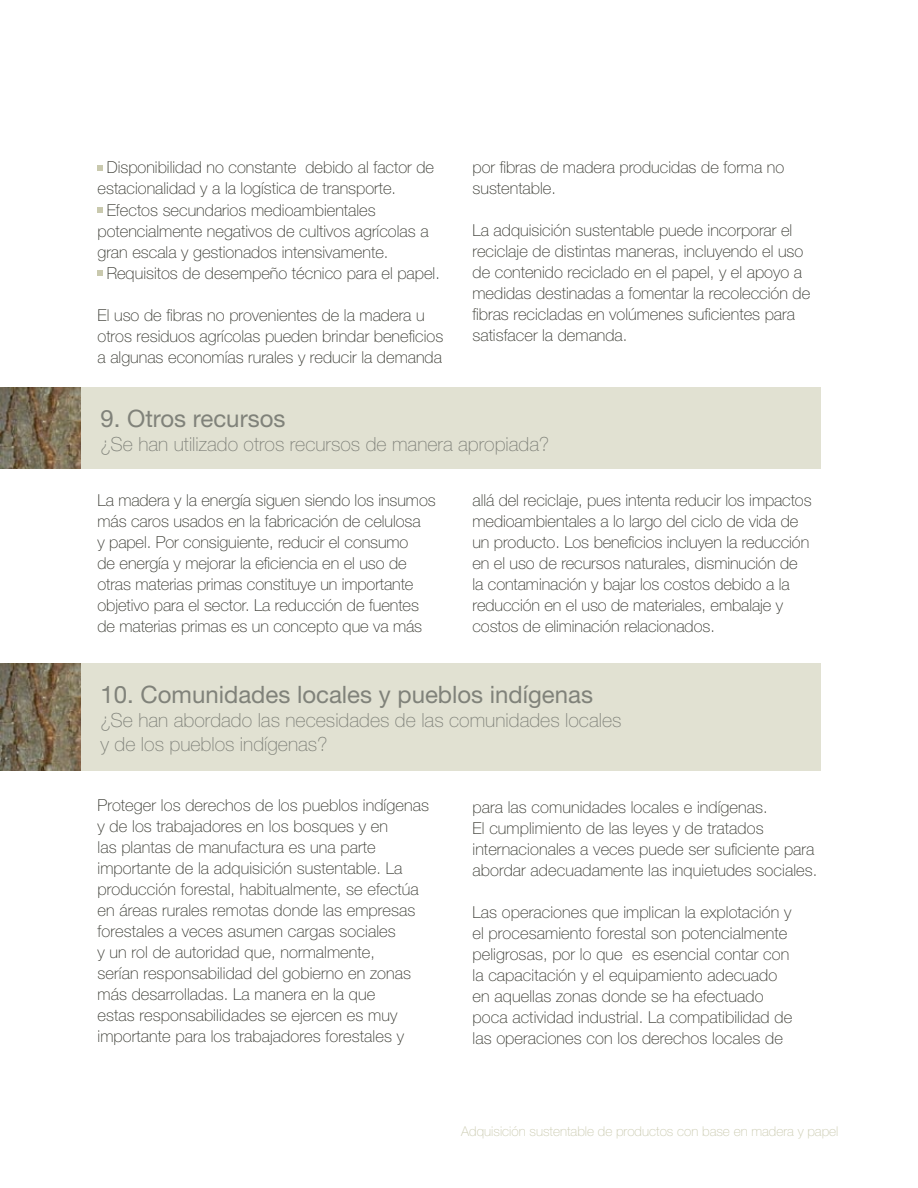
<style>
.page{position:relative;width:918px;height:1188px;background:#fff}
.page>*{position:absolute;margin:0;border:0;box-sizing:border-box;transform-origin:0 0}
.t1{font:24px "Helvetica Neue";color:#80827a}
.t2{font:100 19.5px/24px "Helvetica Neue";color:#80827a}
.t3{font:100 16.5px/21px "Helvetica Neue";color:#33342c}
.t4{font:100 13.5px "Helvetica Neue";color:#c9c9ae}
</style>
<div class="page">
<div style="left:0;top:663px;width:820px;height:108px;background:#e1e1d2"></div>
<img style="left:0;top:663px;width:81px;height:108px">
<div style="left:0;top:387px;width:820px;height:82px;background:#e1e1d2"></div>
<img style="left:0;top:387px;width:81px;height:82px">
<svg style="left:98px;top:165px;width:5px;height:5px"></svg>
<svg style="left:98px;top:208px;width:5px;height:5px"></svg>
<svg style="left:98px;top:271px;width:5px;height:5px"></svg>
<p class="t3" style="left:107px;top:157px;width:329px">Disponibilidad no constante debido al factor de</p>
<p class="t3" style="left:98px;top:178px;width:300px">estacionalidad y a la logística de transporte.</p>
<p class="t3" style="left:107px;top:199px;width:271px">Efectos secundarios medioambientales</p>
<p class="t3" style="left:98px;top:220px;width:333px">potencialmente negativos de cultivos agrícolas a</p>
<p class="t3" style="left:98px;top:241px;width:293px">gran escala y gestionados intensivamente.</p>
<p class="t3" style="left:107px;top:262px;width:335px">Requisitos de desempeño técnico para el papel.</p>
<p class="t3" style="left:98px;top:304px;width:347px">El uso de fibras no provenientes de la madera u otros residuos agrícolas pueden brindar beneficios a algunas economías rurales y reducir la demanda</p>
<p class="t3" style="left:472px;top:157px;width:313px">por fibras de madera producidas de forma no sustentable.</p>
<p class="t3" style="left:472px;top:220px;width:339px">La adquisición sustentable puede incorporar el reciclaje de distintas maneras, incluyendo el uso de contenido reciclado en el papel, y el apoyo a medidas destinadas a fomentar la recolección de fibras recicladas en volúmenes suficientes para satisfacer la demanda.</p>
<h1 class="t1" style="left:100px;top:404px;width:186px">9. Otros recursos</h1>
<p class="t2" style="left:100px;top:432px;width:450px">¿Se han utilizado otros recursos de manera apropiada?</p>
<p class="t3" style="left:98px;top:490px;width:340px">La madera y la energía siguen siendo los insumos más caros usados en la fabricación de celulosa<br>y papel. Por consiguiente, reducir el consumo<br>de energía y mejorar la eficiencia en el uso de otras materias primas constituye un importante objetivo para el sector. La reducción de fuentes de materias primas es un concepto que va más</p>
<p class="t3" style="left:472px;top:490px;width:341px">allá del reciclaje, pues intenta reducir los impactos medioambientales a lo largo del ciclo de vida de un producto. Los beneficios incluyen la reducción en el uso de recursos naturales, disminución de la contaminación y bajar los costos debido a la reducción en el uso de materiales, embalaje y costos de eliminación relacionados.</p>
<h1 class="t1" style="left:100px;top:680px;width:494px">10. Comunidades locales y pueblos indígenas</h1>
<p class="t2" style="left:100px;top:708px;width:523px">¿Se han abordado las necesidades de las comunidades locales y de los pueblos indígenas?</p>
<p class="t3" style="left:98px;top:795px;width:333px">Proteger los derechos de los pueblos indígenas y de los trabajadores en los bosques y en<br>las plantas de manufactura es una parte importante de la adquisición sustentable. La producción forestal, habitualmente, se efectúa en áreas rurales remotas donde las empresas forestales a veces asumen cargas sociales<br>y un rol de autoridad que, normalmente,<br>serían responsabilidad del gobierno en zonas más desarrolladas. La manera en la que<br>estas responsabilidades se ejercen es muy importante para los trabajadores forestales y</p>
<p class="t3" style="left:472px;top:796px;width:347px">para las comunidades locales e indígenas.<br>El cumplimiento de las leyes y de tratados internacionales a veces puede ser suficiente para abordar adecuadamente las inquietudes sociales.</p>
<p class="t3" style="left:472px;top:901px;width:321px">Las operaciones que implican la explotación y el procesamiento forestal son potencialmente peligrosas, por lo que es esencial contar con la capacitación y el equipamiento adecuado en aquellas zonas donde se ha efectuado poca actividad industrial. La compatibilidad de las operaciones con los derechos locales de</p>
<p class="t4" style="left:461px;top:1124px;width:379px">Adquisición sustentable de productos con base en madera y papel</p>
</div>
